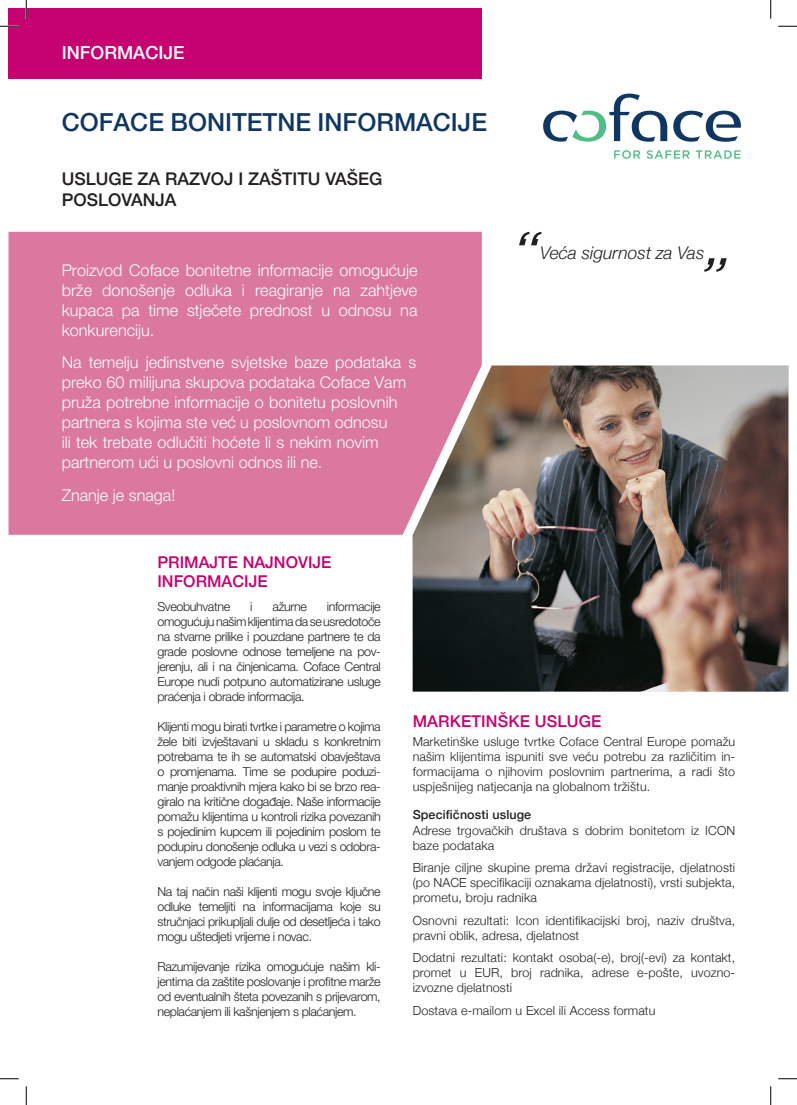
<style>
.page{position:relative;width:797px;height:1105px;background:#fff}
.page>*{position:absolute;margin:0;border:0;box-sizing:border-box;transform-origin:0 0}
.t1{font:25px "Helvetica Neue Med HR";color:#113761}
.t2{font:18.12px "Helvetica Neue Med HR";color:#fff}
.t3{font:500 17.5px/21px "Helvetica Neue";color:#231f20}
.t4{font:italic 300 17.5px "Helvetica Neue";color:#231f20}
.t5{font:16.25px/20px "Helvetica Neue Lt HR";color:#fff;text-align:justify}
.t6{font:500 16.25px/19.5px "Helvetica Neue";color:#c60170}
.t7{font:12.5px/15px "Helvetica Neue Lt HR";letter-spacing:-.03em;color:#231f20;text-align:justify}
.t8{font:300 12.5px/15px "Helvetica Neue";letter-spacing:.01em;color:#231f20;text-align:justify}
.t9{font:500 12.5px "Helvetica Neue";letter-spacing:.01em;color:#231f20}
</style>
<div class="page">
<svg style="left:673px;top:111px;width:68px;height:31px"></svg>
<svg style="left:543px;top:94px;width:124px;height:48px"></svg>
<svg style="left:614px;top:150px;width:26px;height:9px"></svg>
<svg style="left:646px;top:150px;width:43px;height:9px"></svg>
<svg style="left:695px;top:150px;width:45px;height:9px"></svg>
<div style="left:9px;top:9px;width:473px;height:70px;background:#c60170"></div>
<svg style="left:519px;top:232px;width:22px;height:13px"></svg>
<svg style="left:704px;top:258px;width:22px;height:14px"></svg>
<div style="left:9px;top:232px;width:473px;height:303px;background:#da789f"></div>
<img style="left:412px;top:366px;width:376px;height:326px">
<svg style="left:0;top:25px;width:19px;height:2px"></svg>
<svg style="left:778px;top:25px;width:19px;height:2px"></svg>
<svg style="left:0;top:1078px;width:19px;height:1px"></svg>
<svg style="left:778px;top:1078px;width:19px;height:1px"></svg>
<svg style="left:25px;top:0;width:2px;height:19px"></svg>
<svg style="left:25px;top:1086px;width:2px;height:19px"></svg>
<svg style="left:770px;top:0;width:1px;height:19px"></svg>
<svg style="left:770px;top:1086px;width:1px;height:19px"></svg>
<h2 class="t2" style="left:62px;top:42px;width:124px">INFORMACIJE</h2>
<h1 class="t1" style="left:62px;top:107px;width:427px">COFACE BONITETNE INFORMACIJE</h1>
<h3 class="t3" style="left:62px;top:167px;width:322px">USLUGE ZA RAZVOJ I ZAŠTITU VAŠEG<br>POSLOVANJA</h3>
<h3 class="t5" style="left:62px;top:260px;width:357px">Proizvod Coface bonitetne informacije omogućuje brže donošenje odluka i reagiranje na zahtjeve kupaca pa time stječete prednost u odnosu na konkurenciju.</h3>
<p class="t5" style="left:62px;top:352px;width:356px;text-align:left">Na temelju jedinstvene svjetske baze podataka s preko 60 milijuna skupova podataka Coface Vam pruža potrebne informacije o bonitetu poslovnih partnera s kojima ste već u poslovnom odnosu<br>ili tek trebate odlučiti hoćete li s nekim novim partnerom ući u poslovni odnos ili ne.</p>
<h3 class="t5" style="left:62px;top:485px;width:115px">Znanje je snaga!</h3>
<h3 class="t4" style="left:540px;top:239px;width:166px">Veća sigurnost za Vas</h3>
<h3 class="t6" style="left:157px;top:552px;width:175px">PRIMAJTE NAJNOVIJE<br>INFORMACIJE</h3>
<p class="t7" style="left:157px;top:599px;width:74px">Sveobuhvatne</p>
<p class="t7" style="left:250px;top:599px;width:4px">i</p>
<p class="t7" style="left:272px;top:599px;width:36px">ažurne</p>
<p class="t7" style="left:157px;top:599px;width:225px;text-indent:169px">informacije omogućuju našim klijentima da se usredotoče na stvarne prilike i pouzdane partnere te da grade poslovne odnose temeljene na pov&shy;jerenju, ali i na činjenicama. Coface Central Europe nudi potpuno automatizirane usluge praćenja i obrade informacija.</p>
<p class="t7" style="left:157px;top:719px;width:225px">Klijenti mogu birati tvrtke i parametre o kojima žele biti izvještavani u skladu s konkretnim potrebama te ih se automatski obavještava o promjenama. Time se podupire poduzi&shy;manje proaktivnih mjera kako bi se brzo rea&shy;giralo na kritične događaje. Naše informacije pomažu klijentima u kontroli rizika povezanih s pojedinim kupcem ili pojedinim poslom te podupiru donošenje odluka u vezi s odobra&shy;vanjem odgode plaćanja.</p>
<p class="t7" style="left:157px;top:884px;width:225px">Na taj način naši klijenti mogu svoje ključne odluke temeljiti na informacijama koje su stručnjaci prikupljali dulje od desetljeća i tako mogu uštedjeti vrijeme i novac.</p>
<p class="t7" style="left:157px;top:959px;width:225px">Razumijevanje rizika omogućuje našim kli&shy;jentima da zaštite poslovanje i profitne marže od eventualnih šteta povezanih s prijevarom, neplaćanjem ili kašnjenjem s plaćanjem.</p>
<h3 class="t6" style="left:412px;top:711px;width:190px">MARKETINŠKE USLUGE</h3>
<p class="t8" style="left:412px;top:733px;width:324px">Marketinške usluge tvrtke Coface Central Europe pomažu našim klijentima ispuniti sve veću potrebu za različitim in&shy;formacijama o njihovim poslovnim partnerima, a radi što uspješnijeg natjecanja na globalnom tržištu.</p>
<p class="t9" style="left:412px;top:804px;width:120px">Specifičnosti usluge</p>
<p class="t8" style="left:412px;top:822px;width:324px">Adrese trgovačkih društava s dobrim bonitetom iz ICON baze podataka</p>
<p class="t8" style="left:412px;top:860px;width:324px">Biranje ciljne skupine prema državi registracije, djelatnosti (po NACE specifikaciji oznakama djelatnosti), vrsti subjekta, prometu, broju radnika</p>
<p class="t8" style="left:412px;top:912px;width:324px">Osnovni rezultati: Icon identifikacijski broj, naziv društva, pravni oblik, adresa, djelatnost</p>
<p class="t8" style="left:412px;top:950px;width:324px">Dodatni rezultati: kontakt osoba(-e), broj(-evi) za kontakt, promet u EUR, broj radnika, adrese e-pošte, uvozno&shy;izvozne djelatnosti</p>
<p class="t8" style="left:412px;top:1002px;width:244px">Dostava e-mailom u Excel ili Access formatu</p>
</div>
